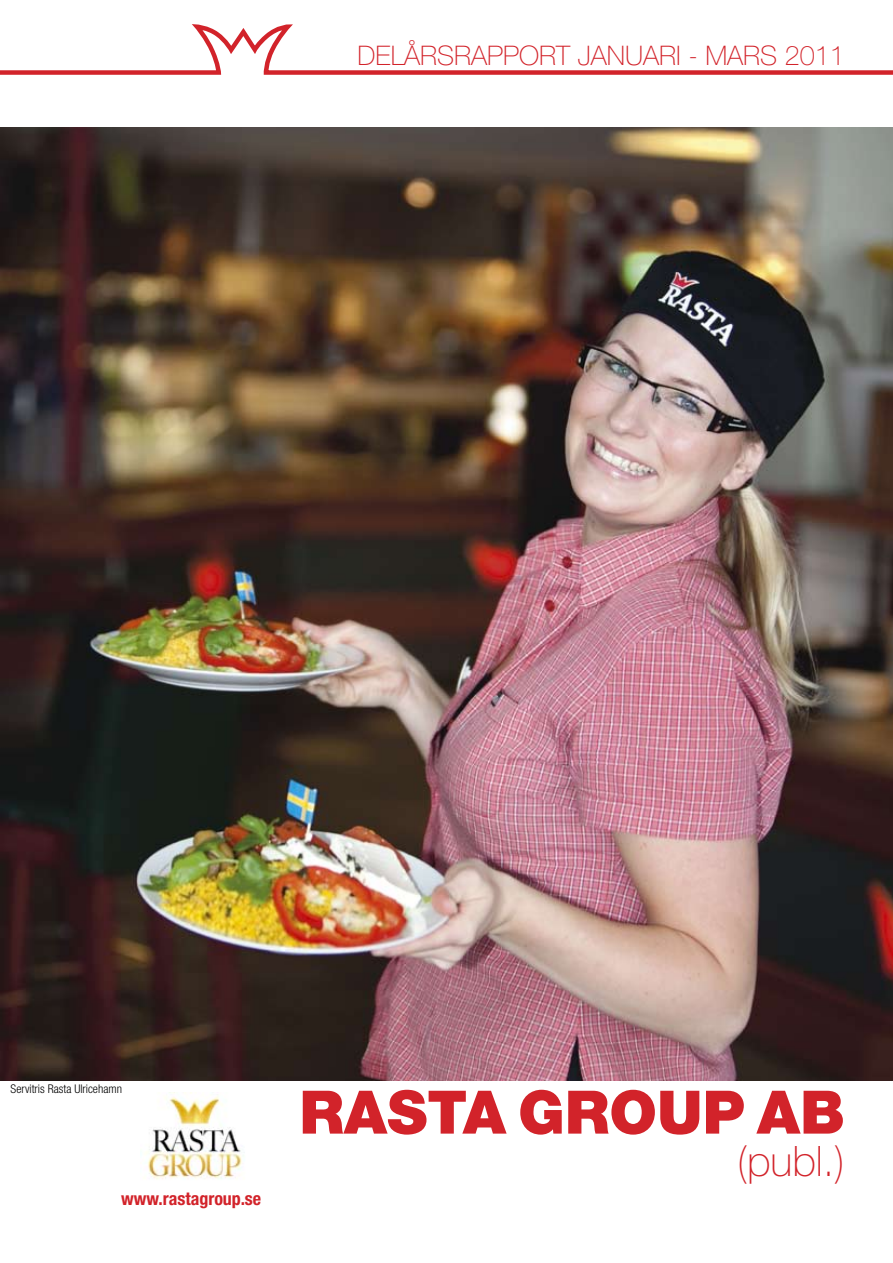
<style>
.page{position:relative;width:893px;height:1263px;background:#fff}
.page>*{position:absolute;margin:0;border:0;box-sizing:border-box;transform-origin:0 0}
.t1{font:900 60px "Helvetica Neue LT Std";color:#d2232a}
.t2{font:100 42px "Helvetica Neue LT Std";color:#d2232a}
.t3{font:100 27px "Helvetica Neue LT Std";color:#d2232a}
.t4{font:700 condensed 18px "Helvetica Neue LT Std";color:#d2232a}
.t5{font:300 condensed 12px "Helvetica Neue LT Std";color:#000}
</style>
<div class="page">
<svg style="left:0;top:24px;width:893px;height:51px"></svg>
<img style="left:0;top:128px;width:893px;height:952px">
<img style="left:145px;top:1093px;width:97px;height:86px">
<p class="t3" style="left:358px;top:40px;width:489px">DELÅRSRAPPORT JANUARI - MARS 2011</p>
<p class="t5" style="left:11px;top:1082px;width:113px">Servitris Rasta Ulricehamn</p>
<p class="t4" style="left:121px;top:1188px;width:142px">www.rastagroup.se</p>
<h1 class="t1" style="left:299px;top:1076px;width:547px">RASTA GROUP AB</h1>
<h2 class="t2" style="left:737px;top:1137px;width:109px">(PUBL.)</h2>
</div>
